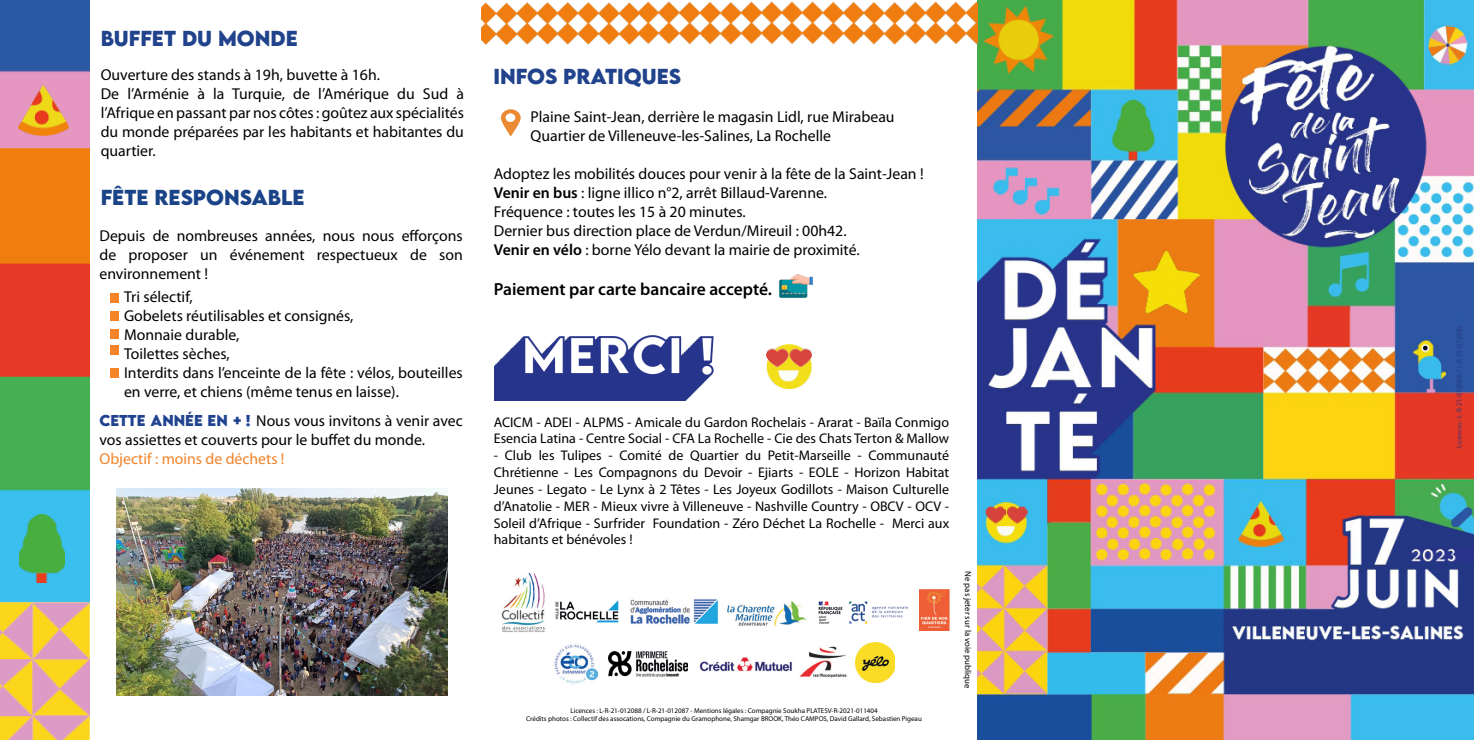
<style>
.page{position:relative;width:1474px;height:740px;background:#fff}
.page>*{position:absolute;margin:0;border:0;box-sizing:border-box;transform-origin:0 0}
.t1{font:700 19.25px "LEMONMILK";color:#21438c}
.t2{font:700 19.25px "LEMONMILK";color:#1b4488}
.t3{font:600 17.5px "Myriad Pro";color:#000001}
.t4{font:15.75px/18.9px "Myriad Pro";color:#000001}
.t5{font:15.75px "Myriad Pro";color:#f28228}
.t6{font:14px/16.8px "Myriad Pro";color:#000001}
.t7{font:700 14px "LEMONMILK";color:#214291}
.t8{font:8.75px "Myriad Pro";color:#000001}
.t9{font:7px "Myriad Pro";color:#000001}
.s1{font-family:"LEMONMILK";font-weight:700;font-size:14px;color:#214291}
.s2{font-weight:600}
</style>
<div class="page">
<img style="left:977px;top:0;width:496px;height:739px">
<svg style="left:519px;top:589px;width:431px;height:94px"></svg>
<img style="left:779px;top:274px;width:34px;height:24px">
<img style="left:501px;top:573px;width:56px;height:59px">
<img style="left:549px;top:595px;width:75px;height:30px">
<img style="left:717px;top:589px;width:99px;height:50px">
<img style="left:630px;top:597px;width:89px;height:28px">
<img style="left:811px;top:595px;width:104px;height:33px">
<img style="left:855px;top:642px;width:39px;height:39px">
<img style="left:696px;top:656px;width:99px;height:15px">
<img style="left:798px;top:645px;width:49px;height:33px">
<img style="left:919px;top:589px;width:30px;height:40px">
<img style="left:552px;top:642px;width:45px;height:42px">
<img style="left:608px;top:651px;width:80px;height:24px">
<img style="left:494px;top:335px;width:220px;height:65px">
<img style="left:0;top:0;width:89px;height:739px">
<img style="left:19px;top:84px;width:49px;height:51px">
<img style="left:20px;top:514px;width:44px;height:67px">
<img style="left:766px;top:344px;width:45px;height:44px">
<img style="left:116px;top:488px;width:331px;height:207px">
<img style="left:481px;top:2px;width:496px;height:42px">
<div style="left:110px;top:293px;width:8px;height:9px;background:#f58328"></div>
<div style="left:110px;top:311px;width:8px;height:9px;background:#f58328"></div>
<div style="left:110px;top:329px;width:8px;height:10px;background:#f58328"></div>
<div style="left:110px;top:345px;width:8px;height:9px;background:#f58328"></div>
<div style="left:110px;top:368px;width:8px;height:9px;background:#f58328"></div>
<svg style="left:501px;top:109px;width:19px;height:27px"></svg>
<p class="t1" style="left:101px;top:25px;width:199px">BUFFET DU MONDE</p>
<p class="t4" style="left:101px;top:65px;width:281px">Ouverture des stands à 19h, buvette à 16h.</p>
<p class="t4" style="left:101px;top:84px;width:365px;text-align:justify">De l’Arménie à la Turquie, de l’Amérique du Sud à l’Afrique en passant par nos côtes : goûtez aux spécialités du monde préparées par les habitants et habitantes du quartier.</p>
<p class="t2" style="left:101px;top:184px;width:205px">FÊTE RESPONSABLE</p>
<p class="t4" style="left:99px;top:226px;width:365px;text-align:justify">Depuis de nombreuses années, nous nous efforçons de proposer un événement respectueux de son environnement !</p>
<p class="t4" style="left:124px;top:287px;width:70px">Tri sélectif,</p>
<p class="t4" style="left:124px;top:306px;width:231px">Gobelets réutilisables et consignés,</p>
<p class="t4" style="left:124px;top:325px;width:117px">Monnaie durable,</p>
<p class="t4" style="left:124px;top:344px;width:107px">Toilettes sèches,</p>
<p class="t4" style="left:124px;top:363px;width:340px">Interdits dans l’enceinte de la fête : vélos, bouteilles en verre, et chiens (même tenus en laisse).</p>
<p class="t4" style="left:99px;top:410px;width:365px;text-indent:86px"><span class="s1">ÉE EN + !</span> Nous vous invitons à venir avec vos assiettes et couverts pour le buffet du monde.</p>
<p class="t5" style="left:99px;top:448px;width:186px">Objectif : moins de déchets !</p>
<p class="t7" style="left:99px;top:410px;width:21px">CETTE</p>
<p class="t7" style="left:150px;top:410px;width:13px">ANN</p>
<p class="t1" style="left:493px;top:64px;width:189px">INFOS PRATIQUES</p>
<p class="t4" style="left:530px;top:107px;width:365px">Plaine Saint-Jean, derrière le magasin Lidl, rue Mirabeau</p>
<p class="t4" style="left:530px;top:126px;width:302px">Quartier de Villeneuve-les-Salines, La Rochelle</p>
<p class="t4" style="left:494px;top:164px;width:431px">Adoptez les mobilités douces pour venir à la fête de la Saint-Jean !<br><span class="s2">Venir en bus</span> : ligne illico n°2, arrêt Billaud-Varenne.</p>
<p class="t4" style="left:494px;top:202px;width:253px">Fréquence : toutes les 15 à 20 minutes.</p>
<p class="t4" style="left:494px;top:220px;width:354px">Dernier bus direction place de Verdun/Mireuil : 00h42.</p>
<p class="t4" style="left:494px;top:239px;width:367px"><span class="s2">Venir en vélo</span> : borne Yélo devant la mairie de proximité.</p>
<p class="t3" style="left:494px;top:277px;width:280px">Paiement par carte bancaire accepté.</p>
<p class="t6" style="left:494px;top:413px;width:457px">ACICM - ADEI - ALPMS - Amicale du Gardon Rochelais - Ararat - Baïla Conmigo<br>Esencia Latina - Centre Social - CFA La Rochelle - Cie des Chats Terton &amp; Mallow</p>
<p class="t6" style="left:494px;top:446px;width:457px;text-align:justify">- Club les Tulipes - Comité de Quartier du Petit-Marseille - Communauté Chrétienne - Les Compagnons du Devoir - Ejiarts - EOLE - Horizon Habitat Jeunes - Legato - Le Lynx à 2 Têtes - Les Joyeux Godillots - Maison Culturelle d’Anatolie - MER - Mieux vivre à Villeneuve - Nashville Country - OBCV - OCV - Soleil d’Afrique - Surfrider Foundation - Zéro Déchet La Rochelle - Merci aux habitants et bénévoles !</p>
<p class="t9" style="left:570px;top:705px;width:309px">Licences : L-R-21-012088 / L-R-21-012087 - Mentions légales : Compagnie Soukha PLATESV-R-2021-011404</p>
<p class="t9" style="left:526px;top:714px;width:397px">Crédits photos : Collectif des assocations, Compagnie du Gramophone, Shamgar BROOK, Théo CAMPOS, David Gallard, Sebastien Pigeau</p>
<p class="t8" style="left:973px;top:571px;width:118px;rotate:90deg">Ne pas ej ter sur al vo ei publ qi ue</p>
</div>
